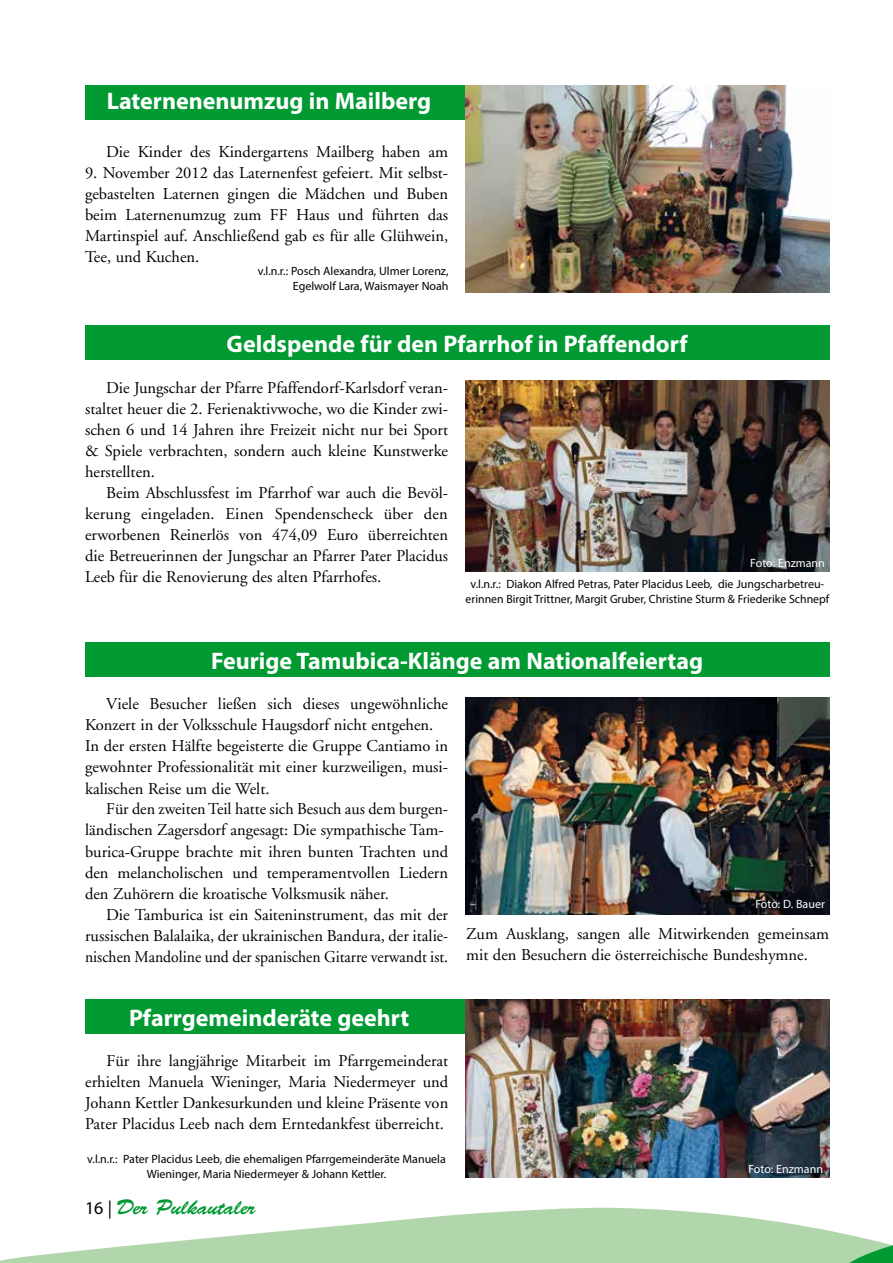
<style>
.page{position:relative;width:893px;height:1263px;background:#fff}
.page>*{position:absolute;margin:0;border:0;box-sizing:border-box;transform-origin:0 0}
.t1{font:700 24px "Myriad Pro";color:#fff}
.t2{font:21px "Brush Script Std";color:#009932}
.t3{font:16.5px/21px "Adobe Garamond";color:#000;text-align:justify}
.t4{font:12px/15px "Myriad Pro";color:#000;text-align:center}
.t5{font:12px "Myriad Pro";color:#fff}
.s1{font-family:"Myriad Pro";font-size:18px;color:#000}
</style>
<div class="page">
<svg style="left:0;top:1207px;width:842px;height:56px;fill:#b2d6ab"></svg>
<svg style="left:842px;top:1233px;width:51px;height:30px"></svg>
<div style="left:85px;top:325px;width:744px;height:34px;background:#009932"></div>
<div style="left:85px;top:85px;width:381px;height:34px;background:#009932"></div>
<img style="left:466px;top:85px;width:363px;height:207px">
<img style="left:466px;top:381px;width:363px;height:191px">
<div style="left:85px;top:642px;width:744px;height:34px;background:#009932"></div>
<img style="left:466px;top:697px;width:363px;height:217px">
<div style="left:85px;top:999px;width:744px;height:34px;background:#009932"></div>
<img style="left:466px;top:999px;width:363px;height:179px">
<h1 class="t1" style="left:107px;top:86px;width:326px">Laternenenumzug in Mailberg</h1>
<p class="t3" style="left:106px;top:141px;width:343px">Die Kinder des Kindergartens Mailberg haben am</p>
<p class="t3" style="left:85px;top:162px;width:365px">9. November 2012 das Laternenfest gefeiert. Mit selbst&shy;gebastelten Laternen gingen die Mädchen und Buben beim Laternenumzug zum FF Haus und führten das Martinspiel auf. Anschließend gab es für alle Glühwein, Tee, und Kuchen.</p>
<p class="t4" style="left:258px;top:264px;width:192px;text-align:right">v.l.n.r.: Posch Alexandra, Ulmer Lorenz,<br>Egelwolf Lara, Waismayer Noah</p>
<h1 class="t1" style="left:227px;top:328px;width:463px">Geldspende für den Pfarrhof in Pfaffendorf</h1>
<p class="t3" style="left:85px;top:377px;width:365px;text-indent:21px">Die Jungschar der Pfarre Pfaffendorf-Karlsdorf veran&shy;staltet heuer die 2. Ferienaktivwoche, wo die Kinder zwi&shy;schen 6 und 14 Jahren ihre Freizeit nicht nur bei Sport &amp; Spiele verbrachten, sondern auch kleine Kunstwerke herstellten.</p>
<p class="t3" style="left:85px;top:482px;width:365px;text-indent:21px">Beim Abschlussfest im Pfarrhof war auch die Bevöl&shy;kerung eingeladen. Einen Spendenscheck über den erworbenen Reinerlös von 474,09 Euro überreichten die Betreuerinnen der Jungschar an Pfarrer Pater Placidus Leeb für die Renovierung des alten Pfarrhofes.</p>
<p class="t5" style="left:750px;top:555px;width:76px">Foto: Enzmann</p>
<p class="t4" style="left:466px;top:576px;width:365px">v.l.n.r.: Diakon Alfred Petras, Pater Placidus Leeb, die Jungscharbetreu&shy;erinnen Birgit Trittner, Margit Gruber, Christine Sturm &amp; Friederike Schnepf</p>
<h1 class="t1" style="left:211px;top:645px;width:493px">Feurige Tamubica-Klänge am Nationalfeiertag</h1>
<p class="t3" style="left:85px;top:694px;width:365px;text-align:left;text-indent:21px">Viele Besucher ließen sich dieses ungewöhnliche Konzert in der Volksschule Haugsdorf nicht entgehen.<br>In der ersten Hälfte begeisterte die Gruppe Cantiamo in gewohnter Professionalität mit einer kurzweiligen, musi&shy;kalischen Reise um die Welt.</p>
<p class="t3" style="left:85px;top:799px;width:365px;text-align:left;text-indent:21px">Für den zweiten Teil hatte sich Besuch aus dem burgen&shy;ländischen Zagersdorf angesagt: Die sympathische Tam&shy;burica-Gruppe brachte mit ihren bunten Trachten und den melancholischen und temperamentvollen Liedern den Zuhörern die kroatische Volksmusik näher.</p>
<p class="t3" style="left:85px;top:904px;width:365px;text-indent:21px">Die Tamburica ist ein Saiteninstrument, das mit der russischen Balalaika, der ukrainischen Bandura, der italie&shy;nischen Mandoline und der spanischen Gitarre verwandt ist.</p>
<h1 class="t1" style="left:129px;top:1002px;width:282px">Pfarrgemeinderäte geehrt</h1>
<p class="t3" style="left:85px;top:1050px;width:365px;text-indent:21px">Für ihre langjährige Mitarbeit im Pfarrgemeinderat erhielten Manuela Wieninger, Maria Niedermeyer und Johann Kettler Dankesurkunden und kleine Präsente von Pater Placidus Leeb nach dem Erntedankfest überreicht.</p>
<p class="t5" style="left:755px;top:896px;width:71px">Foto: D. Bauer</p>
<p class="t3" style="left:466px;top:924px;width:365px">Zum Ausklang, sangen alle Mitwirkenden gemeinsam mit den Besuchern die österreichische Bundeshymne.</p>
<p class="t4" style="left:87px;top:1151px;width:360px">v.l.n.r.: Pater Placidus Leeb, die ehemaligen Pfarrgemeinderäte Manuela<br>Wieninger, Maria Niedermeyer &amp; Johann Kettler.</p>
<p class="t5" style="left:748px;top:1161px;width:76px">Foto: Enzmann</p>
<p class="t2" style="left:85px;top:1195px;width:172px"><span class="s1">16 |</span> Der Pulkautaler</p>
</div>
